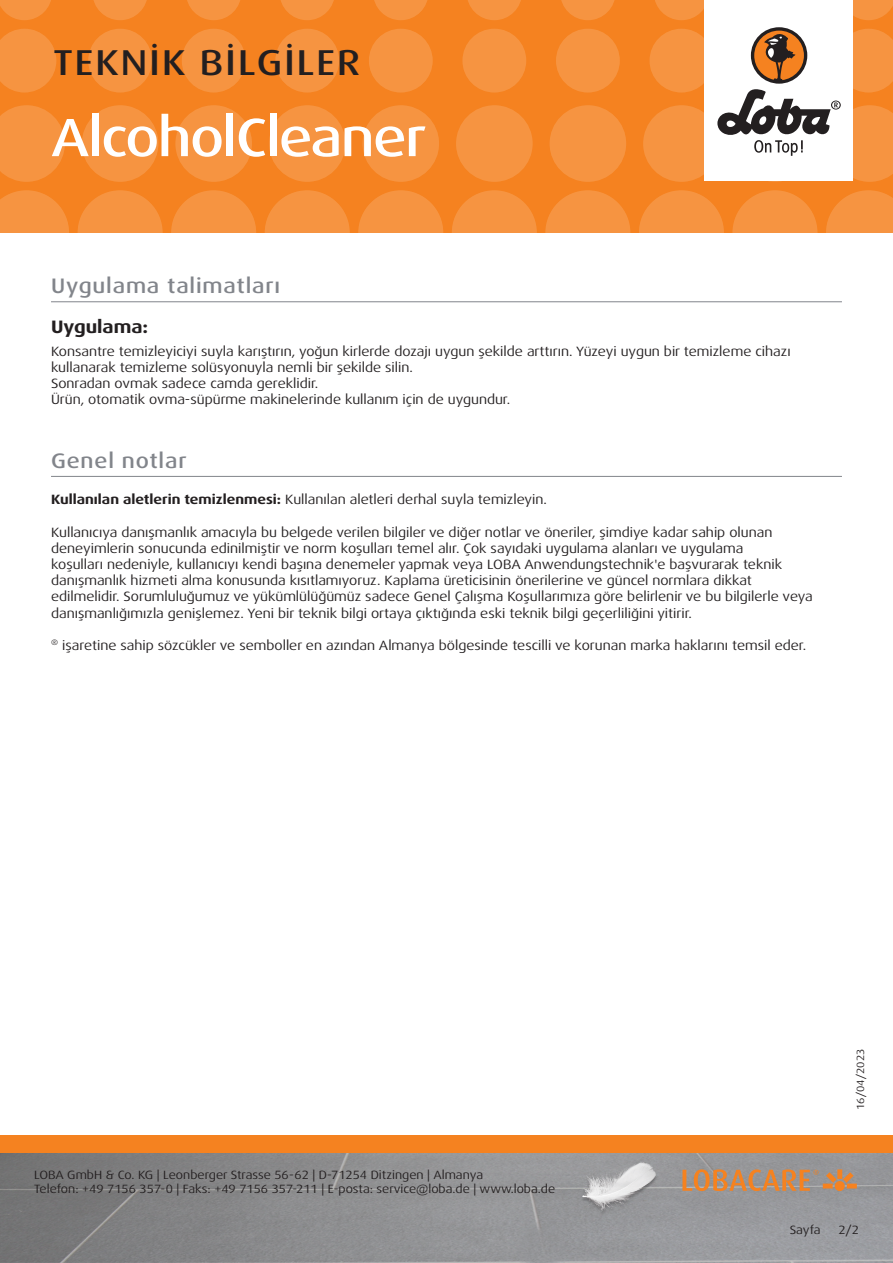
<style>
.page{position:relative;width:893px;height:1263px;background:#fff}
.page>*{position:absolute;margin:0;border:0;box-sizing:border-box;transform-origin:0 0}
.t1{font:500 expanded 54px "Dax Pro";letter-spacing:-.025em;color:#fff}
.t2{font:500 expanded 36px "Dax Pro";letter-spacing:.06em;color:#231f20}
.Titel_grau{font:500 expanded 21px "Dax Pro";letter-spacing:.04em;color:#82858b}
.t3{font:700 expanded 18px "Dax Pro";color:#231f20}
.Text{font:expanded 13.5px/16.2px "Dax Pro";color:#231f20}
.t4{font:expanded 12px/14.4px "Dax Pro";color:#231f20}
.t5{font:expanded 10.5px "Dax Pro";color:#231f20}
.s1{font-weight:700}
</style>
<div class="page">
<div style="left:0;top:0;width:893px;height:233px;background:#f58220"></div>
<svg style="left:0;top:190px;width:69px;height:43px"></svg>
<svg style="left:78px;top:190px;width:85px;height:85px;fill:#f69441"></svg>
<svg style="left:171px;top:190px;width:85px;height:85px;fill:#f69441"></svg>
<svg style="left:265px;top:190px;width:85px;height:85px;fill:#f69441"></svg>
<svg style="left:358px;top:190px;width:85px;height:85px;fill:#f69441"></svg>
<svg style="left:545px;top:190px;width:85px;height:85px;fill:#f69441"></svg>
<svg style="left:452px;top:190px;width:85px;height:85px;fill:#f69441"></svg>
<svg style="left:732px;top:190px;width:85px;height:85px;fill:#f69441"></svg>
<svg style="left:639px;top:190px;width:85px;height:85px;fill:#f69441"></svg>
<svg style="left:826px;top:190px;width:67px;height:43px"></svg>
<svg style="left:0;top:105px;width:65px;height:77px"></svg>
<svg style="left:82px;top:105px;width:76px;height:77px"></svg>
<svg style="left:175px;top:105px;width:77px;height:77px"></svg>
<svg style="left:269px;top:105px;width:76px;height:77px"></svg>
<svg style="left:456px;top:105px;width:77px;height:77px"></svg>
<svg style="left:362px;top:105px;width:77px;height:77px"></svg>
<svg style="left:550px;top:105px;width:76px;height:77px"></svg>
<svg style="left:0;top:29px;width:56px;height:63px"></svg>
<svg style="left:182px;top:29px;width:64px;height:63px"></svg>
<svg style="left:88px;top:29px;width:64px;height:63px"></svg>
<svg style="left:275px;top:29px;width:64px;height:63px"></svg>
<svg style="left:462px;top:29px;width:64px;height:63px"></svg>
<svg style="left:369px;top:29px;width:64px;height:63px"></svg>
<svg style="left:556px;top:29px;width:64px;height:63px"></svg>
<svg style="left:0;top:0;width:51px;height:20px"></svg>
<svg style="left:187px;top:0;width:53px;height:20px"></svg>
<svg style="left:468px;top:0;width:53px;height:20px"></svg>
<svg style="left:655px;top:0;width:49px;height:20px"></svg>
<svg style="left:93px;top:0;width:54px;height:20px"></svg>
<svg style="left:374px;top:0;width:54px;height:20px"></svg>
<svg style="left:281px;top:0;width:53px;height:20px"></svg>
<svg style="left:561px;top:0;width:54px;height:20px"></svg>
<svg style="left:853px;top:0;width:40px;height:20px"></svg>
<img style="left:0;top:1152px;width:893px;height:111px">
<div style="left:0;top:1135px;width:893px;height:17px;background:#f58220"></div>
<div style="left:704px;top:0;width:149px;height:181px;background:#fff"></div>
<svg style="left:643px;top:29px;width:250px;height:153px"></svg>
<img style="left:578px;top:1161px;width:82px;height:81px">
<svg style="left:682px;top:1169px;width:175px;height:22px;background:#bb8e69"></svg>
<hr style="left:51px;top:476px;width:791px;height:1px;background:#82858b">
<hr style="left:51px;top:301px;width:791px;height:1px;background:#82858b">
<h2 class="t2" style="left:53px;top:40px;width:308px">TEKNIK BILGILER</h2>
<p class="t1" style="left:51px;top:103px;width:376px">AlcoholCleaner</p>
<p class="Titel_grau" style="left:51px;top:272px;width:230px">Uygulama talimatları</p>
<p class="t3" style="left:51px;top:315px;width:99px">Uygulama:</p>
<p class="Text" style="left:51px;top:343px;width:741px">Konsantre temizleyiciyi suyla karıştırın, yoğun kirlerde dozajı uygun şekilde arttırın. Yüzeyi uygun bir temizleme cihazı kullanarak temizleme solüsyonuyla nemli bir şekilde silin.</p>
<p class="Text" style="left:51px;top:375px;width:269px">Sonradan ovmak sadece camda gereklidir.</p>
<p class="Text" style="left:51px;top:392px;width:461px">Ürün, otomatik ovma-süpürme makinelerinde kullanım için de uygundur.</p>
<p class="Titel_grau" style="left:51px;top:447px;width:137px">Genel notlar</p>
<p class="Text" style="left:51px;top:491px;width:497px"><span class="s1">Kullanılan aletlerin temizlenmesi:</span> Kullanılan aletleri derhal suyla temizleyin.</p>
<p class="Text" style="left:51px;top:524px;width:763px">Kullanıcıya danışmanlık amacıyla bu belgede verilen bilgiler ve diğer notlar ve öneriler, şimdiye kadar sahip olunan deneyimlerin sonucunda edinilmiştir ve norm koşulları temel alır. Çok sayıdaki uygulama alanları ve uygulama<br>koşulları nedeniyle, kullanıcıyı kendi başına denemeler yapmak veya LOBA Anwendungstechnik'e başvurarak teknik danışmanlık hizmeti alma konusunda kısıtlamıyoruz. Kaplama üreticisinin önerilerine ve güncel normlara dikkat edilmelidir. Sorumluluğumuz ve yükümlülüğümüz sadece Genel Çalışma Koşullarımıza göre belirlenir ve bu bilgilerle veya danışmanlığımızla genişlemez. Yeni bir teknik bilgi ortaya çıktığında eski teknik bilgi geçerliliğini yitirir.</p>
<p class="Text" style="left:51px;top:637px;width:757px"><sup>®</sup> işaretine sahip sözcükler ve semboller en azından Almanya bölgesinde tescilli ve korunan marka haklarını temsil eder.</p>
<p class="t4" style="left:34px;top:1167px;width:523px">LOBA GmbH &amp; Co. KG | Leonberger Strasse 56-62 | D-71254 Ditzingen | Almanya<br>Telefon: +49 7156 357-0 | Faks: +49 7156 357-211 | E-posta: service@loba.de | www.loba.de</p>
<p class="t5" style="left:854px;top:1110px;width:63px;rotate:-90deg">16/04/2023</p>
<p class="t4" style="left:790px;top:1223px;width:33px">Sayfa</p>
<p class="t4" style="left:838px;top:1223px;width:22px">2/2</p>
</div>
